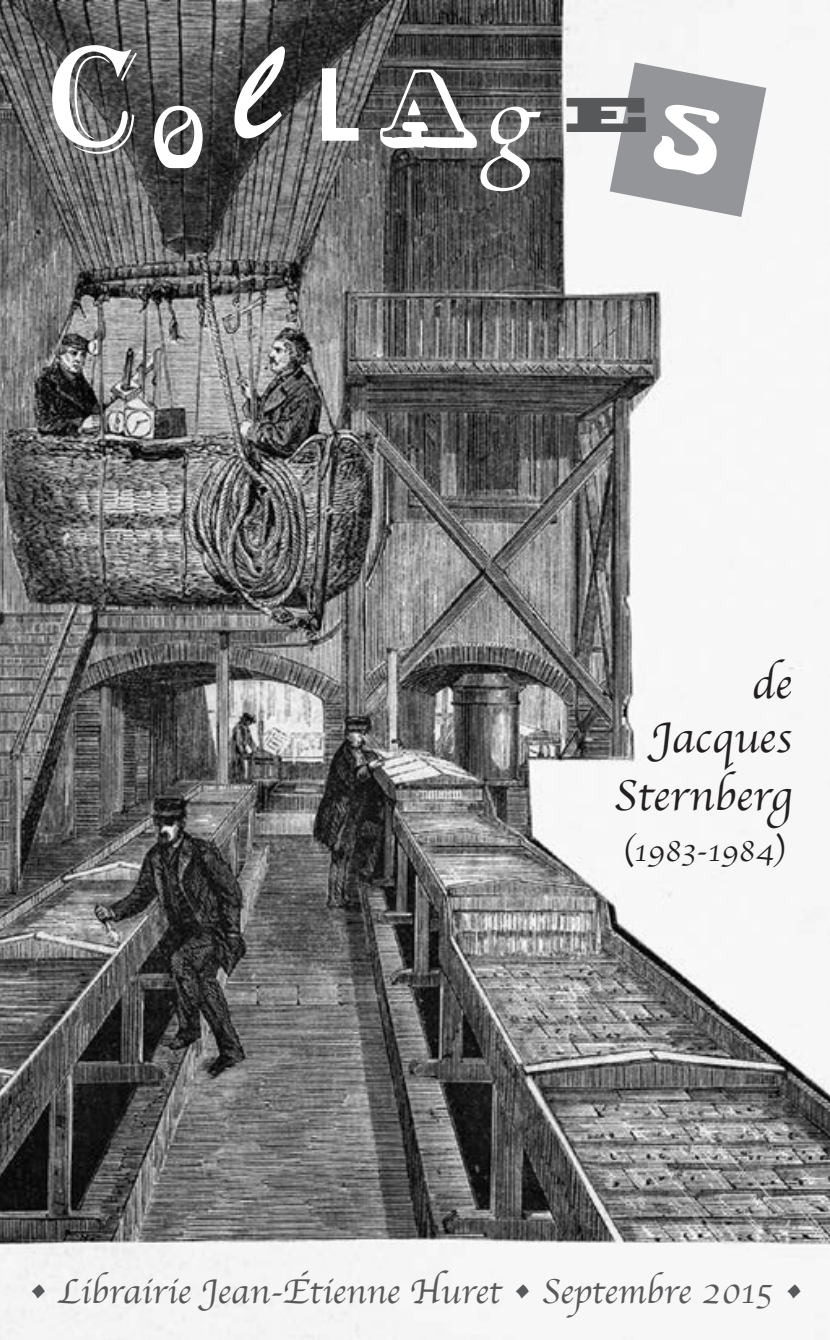
<style>
.page{position:relative;width:830px;height:1340px;background:#fff}
.page>*{position:absolute;margin:0;border:0;box-sizing:border-box;transform-origin:0 0}
.t1{font:155.25px "Algerian D";color:#fff}
.t2{font:45.45px "Blackoak Std";color:#57585a}
.t3{font:45px/54px "Apple Chancery";color:#231f20;text-align:right}
.t4{font:36px "Apple Chancery";color:#57585a}
.t5{font:31.5px "Apple Chancery";color:#231f20}
.s1{font-family:"Brush Script Std";font-size:146.03px}
.s2{font-family:"Avant Garde";font-weight:600;font-size:101.7px}
.s3{font-family:"Bowers Shadow";font-size:98.33px}
.s4{font-family:"Aldus Italic Os F";font-size:121.27px}
</style>
<div class="page">
<img style="left:0;top:0;width:829px;height:1339px">
<svg style="left:609px;top:62px;width:157px;height:155px"></svg>
<h1 class="t1" style="left:49px;top:13px;width:493px">C<sub>O</sub> <span class="s1">l</span> <span class="s2">L</span><span class="s3">A</span><span class="s4">g</span></h1>
<p class="t2" style="left:565px;top:85px;width:83px">E</p>
<p class="t3" style="left:650px;top:656px;width:142px">de<br>Jacques</p>
<p class="t3" style="left:613px;top:768px;width:179px">Sternberg</p>
<p class="t5" style="left:622px;top:825px;width:164px">(1983-1984)</p>
<p class="t4" style="left:27px;top:1262px;width:777px">• Librairie Jean-Étienne Huret • Septembre 2015 •</p>
</div>
